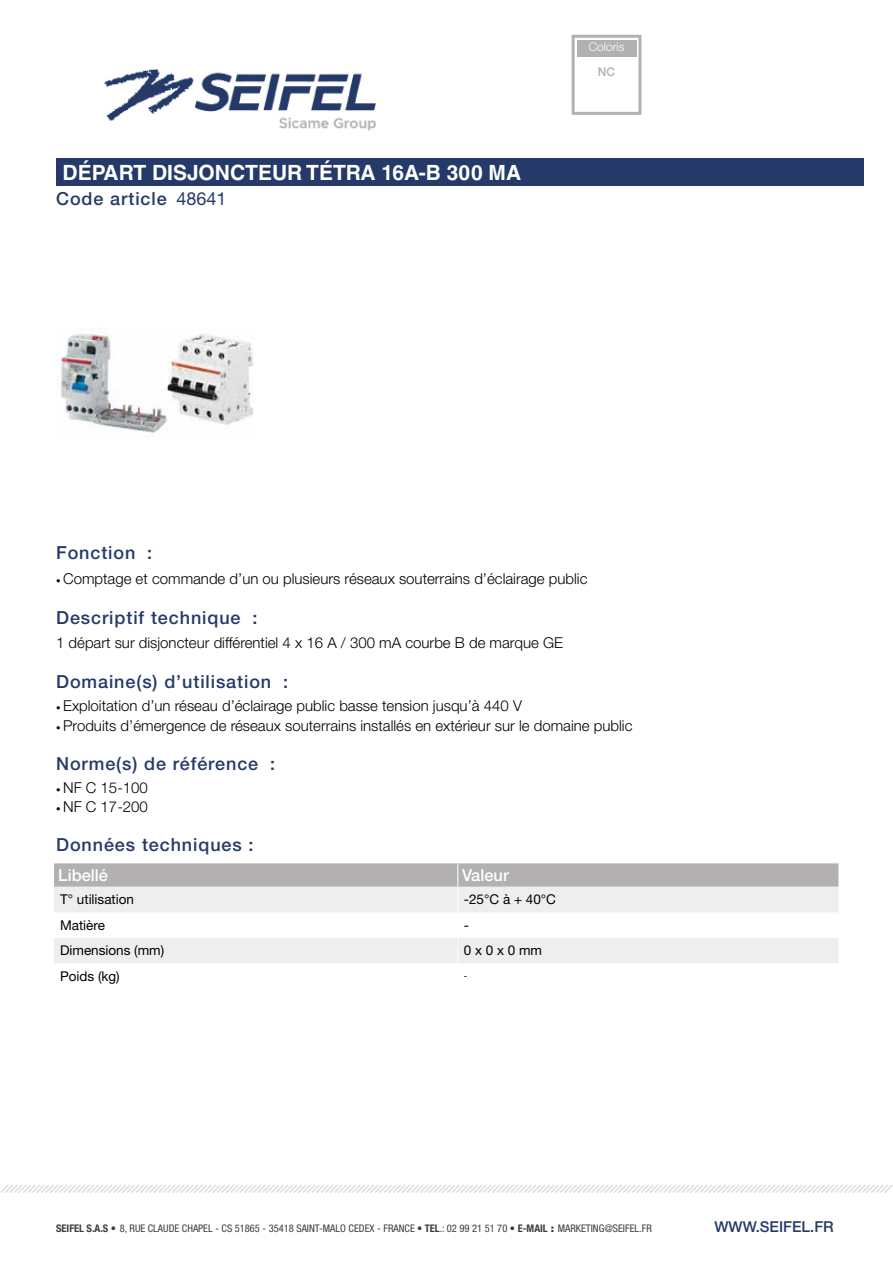
<style>
.page{position:relative;width:893px;height:1263px;background:#fff}
.page>*{position:absolute;margin:0;border:0;box-sizing:border-box;transform-origin:0 0}
.t1{font:700 21px "Helvetica LT Std";color:#fff}
.t2{font:500 18px "Helvetica Neue LT Std";letter-spacing:.05em;color:#253a68}
.t3{font:18px "Helvetica Neue LT Std";color:#253a68}
.t4{font:500 16.5px "Helvetica Neue LT Std";color:#fff}
.t5{font:300 15px "Helvetica Neue LT Std";color:#000}
.t6{font:500 15px "Helvetica Neue LT Std";color:#253a68}
.t7{font:13.5px "Helvetica Neue LT Std";color:#000}
.t8{font:300 12px "Helvetica Neue LT Std";color:#fff}
.t9{font:500 12px "Helvetica Neue LT Std";color:#b2b0b0}
.t10{font:condensed 10.5px "Helvetica Neue LT Std";color:#3c3c3b}
.t11{font:9px "Helvetica Neue LT Std";color:#000}
.s1{font-size:9px}
.s2{font-weight:700}
.s3{font-weight:900;font-stretch:normal}
</style>
<div class="page">
<img style="left:104px;top:68px;width:272px;height:63px">
<svg style="left:0;top:1184px;width:893px;height:9px"></svg>
<div style="left:56px;top:158px;width:807px;height:28px;background:#253a68"></div>
<svg style="left:54px;top:863px;width:785px;height:100px"></svg>
<img style="left:56px;top:327px;width:197px;height:106px">
<div style="left:577px;top:40px;width:59px;height:16px;background:#b2b0b0"></div>
<div style="left:572px;top:35px;width:69px;height:80px;border:3px solid #b2b0b0"></div>
<h1 class="t1" style="left:63px;top:160px;width:460px">DÉPART DISJONCTEUR TÉTRA 16A-B 300 MA</h1>
<p class="t2" style="left:56px;top:188px;width:112px">Code article</p>
<p class="t3" style="left:176px;top:188px;width:52px">48641</p>
<p class="t8" style="left:589px;top:40px;width:37px">Coloris</p>
<p class="t9" style="left:598px;top:64px;width:19px">NC</p>
<p class="t2" style="left:56px;top:542px;width:98px">Fonction :</p>
<p class="t5" style="left:56px;top:569px;width:533px"><span class="s1">•</span> Comptage et commande d’un ou plusieurs réseaux souterrains d’éclairage public</p>
<p class="t2" style="left:56px;top:606px;width:203px">Descriptif technique :</p>
<p class="t5" style="left:56px;top:633px;width:508px">1 départ sur disjoncteur différentiel 4 x 16 A / 300 mA courbe B de marque GE</p>
<p class="t2" style="left:56px;top:671px;width:233px">Domaine(s) d’utilisation :</p>
<p class="t5" style="left:56px;top:697px;width:467px"><span class="s1">•</span> Exploitation d’un réseau d’éclairage public basse tension jusqu’à 440 V</p>
<p class="t5" style="left:56px;top:716px;width:578px"><span class="s1">•</span> Produits d’émergence de réseaux souterrains installés en extérieur sur le domaine public</p>
<p class="t2" style="left:56px;top:752px;width:220px">Norme(s) de référence :</p>
<p class="t5" style="left:56px;top:778px;width:93px"><span class="s1">•</span> NF C 15-100</p>
<p class="t5" style="left:56px;top:798px;width:93px"><span class="s1">•</span> NF C 17-200</p>
<p class="t2" style="left:56px;top:834px;width:199px">Données techniques :</p>
<p class="t4" style="left:58px;top:865px;width:51px">Libellé</p>
<p class="t4" style="left:462px;top:865px;width:48px">Valeur</p>
<p class="t7" style="left:60px;top:891px;width:76px">T° utilisation</p>
<p class="t7" style="left:464px;top:891px;width:94px">-25°C à + 40°C</p>
<p class="t7" style="left:60px;top:917px;width:47px">Matière</p>
<p class="t7" style="left:464px;top:917px;width:7px">-</p>
<p class="t7" style="left:60px;top:942px;width:106px">Dimensions (mm)</p>
<p class="t7" style="left:464px;top:942px;width:80px">0 x 0 x 0 mm</p>
<p class="t7" style="left:60px;top:968px;width:61px">Poids (kg)</p>
<p class="t11" style="left:464px;top:971px;width:5px">-</p>
<p class="t10" style="left:56px;top:1222px;width:597px"><span class="s2">SEIFEL S.A.S</span> <span class="s3">•</span> 8, RUE CLAUDE CHAPEL - CS 51865 - 35418 SAINT-MALO CEDEX - FRANCE • <span class="s2">TEL</span>.: 02 99 21 51 70 • <span class="s2">E-MAIL</span> <span class="s3">:</span> MARKETING@SEIFEL.FR</p>
<p class="t6" style="left:714px;top:1218px;width:121px">WWW.SEIFEL.FR</p>
</div>
